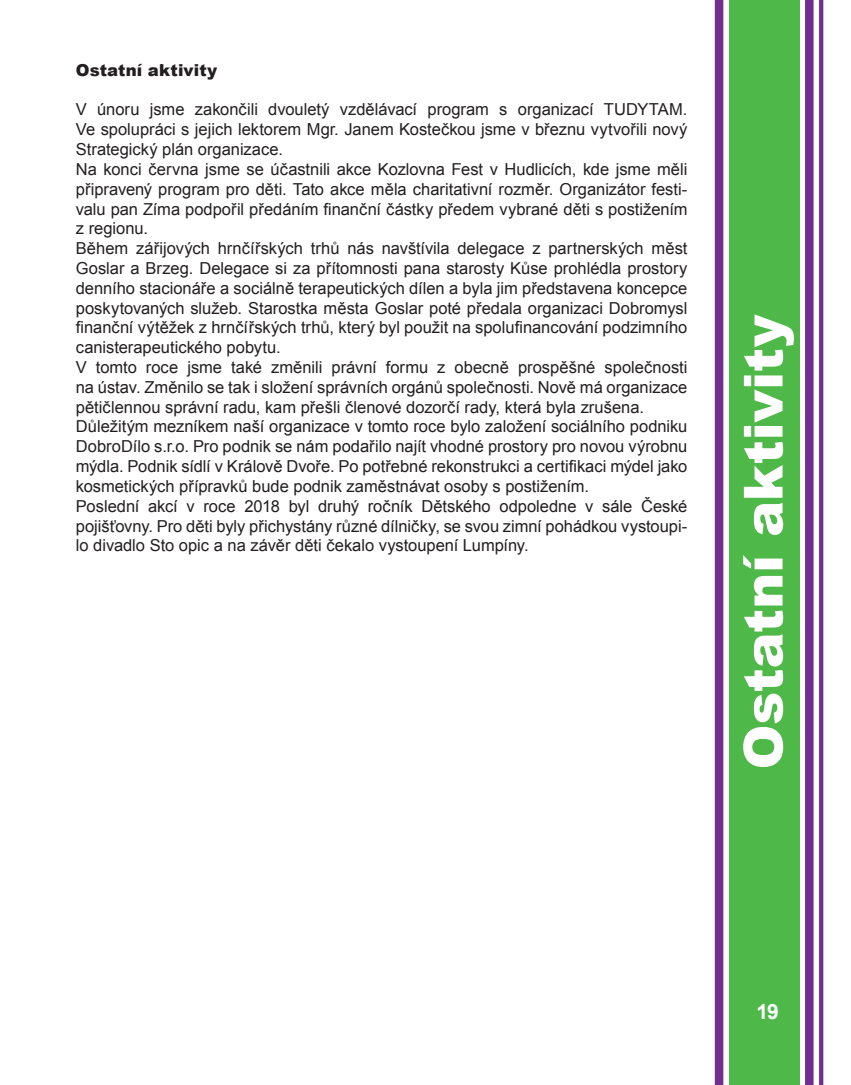
<style>
.page{position:relative;width:851px;height:1085px;background:#fff}
.page>*{position:absolute;margin:0;border:0;box-sizing:border-box;transform-origin:0 0}
.t1{font:900 54px "Arial";letter-spacing:-.005em;color:#fff}
.t2{font:700 21px "Arial";color:#fff}
.t3{font:16.5px/19.8px "Arial";color:#231f20}
.t4{font:900 16.5px "Arial";letter-spacing:.005em;color:#231f20}
</style>
<div class="page">
<div style="left:728px;top:0;width:71px;height:1084px;background:#4eb848"></div>
<svg style="left:819px;top:0;width:4px;height:1084px;background:#713292"></svg>
<div style="left:804px;top:0;width:9px;height:1084px;background:#6f2e90"></div>
<div style="left:714px;top:0;width:9px;height:1084px;background:#6f2e90"></div>
<p class="t4" style="left:76px;top:58px;width:143px">Ostatní aktivity</p>
<p class="t3" style="left:76px;top:100px;width:613px">V únoru jsme zakončili dvouletý vzdělávací program s organizací TUDYTAM.<br>Ve spolupráci s jejich lektorem Mgr. Janem Kostečkou jsme v březnu vytvořili nový Strategický plán organizace.<br>Na konci června jsme se účastnili akce Kozlovna Fest v Hudlicích, kde jsme měli připravený program pro děti. Tato akce měla charitativní rozměr. Organizátor festi&shy;valu pan Zíma podpořil předáním finanční částky předem vybrané děti s postižením z regionu.<br>Během zářijových hrnčířských trhů nás navštívila delegace z partnerských měst Goslar a Brzeg. Delegace si za přítomnosti pana starosty Kůse prohlédla prostory denního stacionáře a sociálně terapeutických dílen a byla jim představena koncepce poskytovaných služeb. Starostka města Goslar poté předala organizaci Dobromysl finanční výtěžek z hrnčířských trhů, který byl použit na spolufinancování podzimního canisterapeutického pobytu.<br>V tomto roce jsme také změnili právní formu z obecně prospěšné společnosti na ústav. Změnilo se tak i složení správních orgánů společnosti. Nově má organizace pětičlennou správní radu, kam přešli členové dozorčí rady, která byla zrušena.<br>Důležitým mezníkem naší organizace v tomto roce bylo založení sociálního podniku DobroDílo s.r.o. Pro podnik se nám podařilo najít vhodné prostory pro novou výrobnu mýdla. Podnik sídlí v Králově Dvoře. Po potřebné rekonstrukci a certifikaci mýdel jako kosmetických přípravků bude podnik zaměstnávat osoby s postižením.<br>Poslední akcí v roce 2018 byl druhý ročník Dětského odpoledne v sále České pojišťovny. Pro děti byly přichystány různé dílničky, se svou zimní pohádkou vystoupi&shy;lo divadlo Sto opic a na závěr děti čekalo vystoupení Lumpíny.</p>
<h1 class="t1" style="left:724px;top:769px;width:456px;rotate:-90deg">Ostatní aktivity</h1>
<p class="t2" style="left:756px;top:1003px;width:24px">19</p>
</div>
